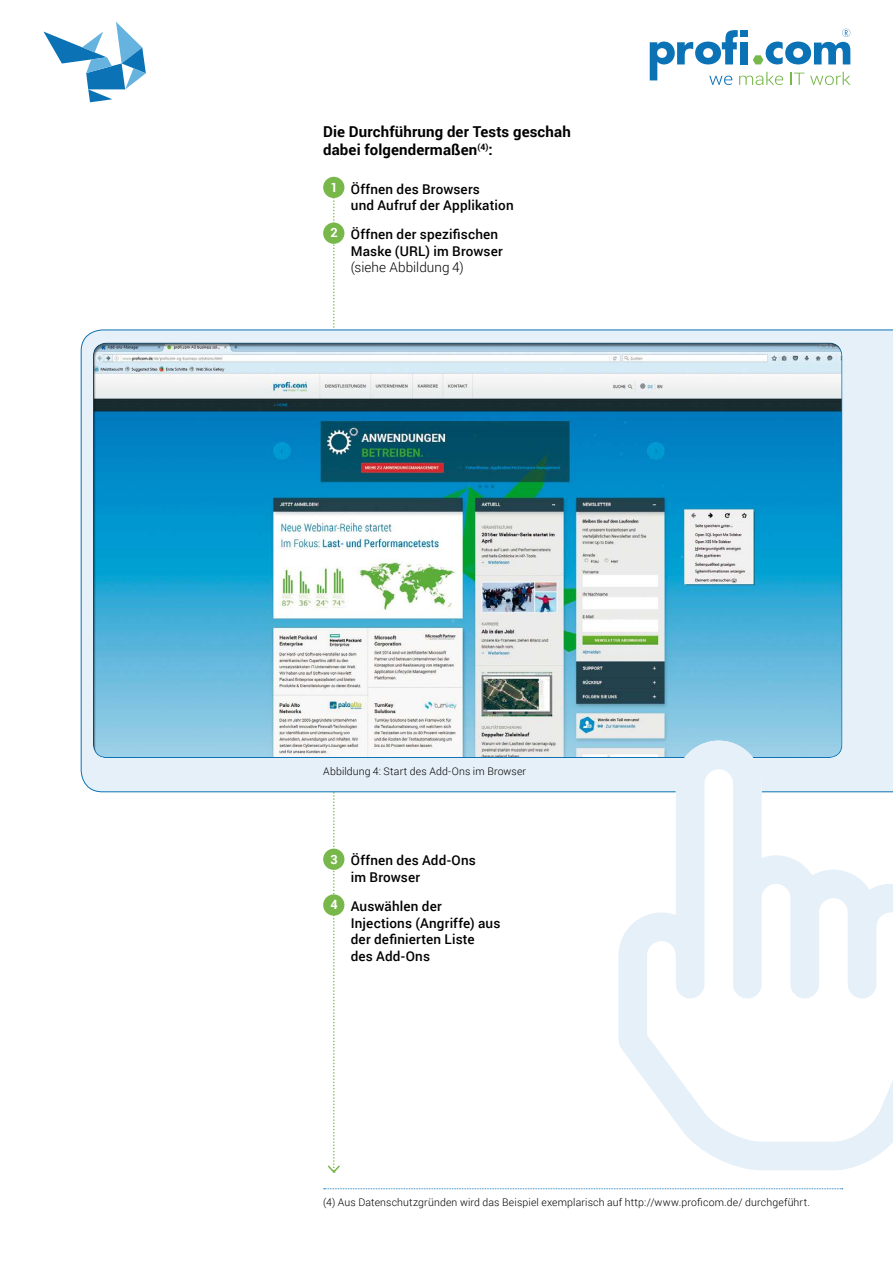
<style>
.page{position:relative;width:893px;height:1263px;background:#fff}
.page>*{position:absolute;margin:0;border:0;box-sizing:border-box;transform-origin:0 0}
.t1{font:700 15px/18px "Roboto";letter-spacing:.01em;color:#000}
.t2{font:500 13.5px/16.5px "Roboto";letter-spacing:.01em;color:#000}
.t3{font:300 13.5px "Roboto";letter-spacing:.005em;color:#000}
.t4{font:300 10.5px "Roboto";letter-spacing:.015em;color:#000}
.s1{font-weight:700;font-size:12.75px;color:#fff}
</style>
<div class="page">
<svg style="left:324px;top:1188px;width:519px;height:1px"></svg>
<svg style="left:326px;top:195px;width:15px;height:978px"></svg>
<svg style="left:650px;top:29px;width:200px;height:56px"></svg>
<svg style="left:43px;top:22px;width:103px;height:80px"></svg>
<div style="left:81px;top:330px;width:812px;height:462px;background:#e6f0f9"></div>
<div style="left:323px;top:849px;width:21px;height:21px;background:#78b74a;border-radius:50%"></div>
<div style="left:323px;top:894px;width:21px;height:22px;background:#78b74a;border-radius:50%"></div>
<div style="left:323px;top:177px;width:21px;height:21px;background:#78b74a;border-radius:50%"></div>
<div style="left:323px;top:223px;width:21px;height:21px;background:#78b74a;border-radius:50%"></div>
<div style="left:93px;top:342px;width:750px;height:417px;background:#000;opacity:.45"></div>
<svg style="left:618px;top:741px;width:275px;height:429px"></svg>
<p class="t1" style="left:323px;top:122px;width:249px">Die Durchführung der Tests geschah dabei folgendermaßen<sup>(4)</sup>:</p>
<p class="t2" style="left:351px;top:180px;width:164px;text-indent:-19px"><span class="s1">1</span> Öffnen des Browsers<br>und Aufruf der Applikation</p>
<p class="t2" style="left:351px;top:226px;width:153px;text-indent:-20px"><span class="s1">2</span> Öffnen der spezifischen<br>Maske (URL) im Browser</p>
<p class="t3" style="left:351px;top:258px;width:115px">(siehe Abbildung 4)</p>
<p class="t4" style="left:323px;top:764px;width:205px">Abbildung 4: Start des Add-Ons im Browser</p>
<p class="t2" style="left:351px;top:852px;width:127px;text-indent:-20px"><span class="s1">3</span> Öffnen des Add-Ons im Browser</p>
<p class="t2" style="left:351px;top:897px;width:151px;text-indent:-20px"><span class="s1">4</span> Auswählen der<br>Injections (Angriffe) aus der definierten Liste<br>des Add-Ons</p>
<p class="t4" style="left:323px;top:1195px;width:488px">(4) Aus Datenschutzgründen wird das Beispiel exemplarisch auf http://www.proficom.de/ durchgeführt.</p>
</div>
